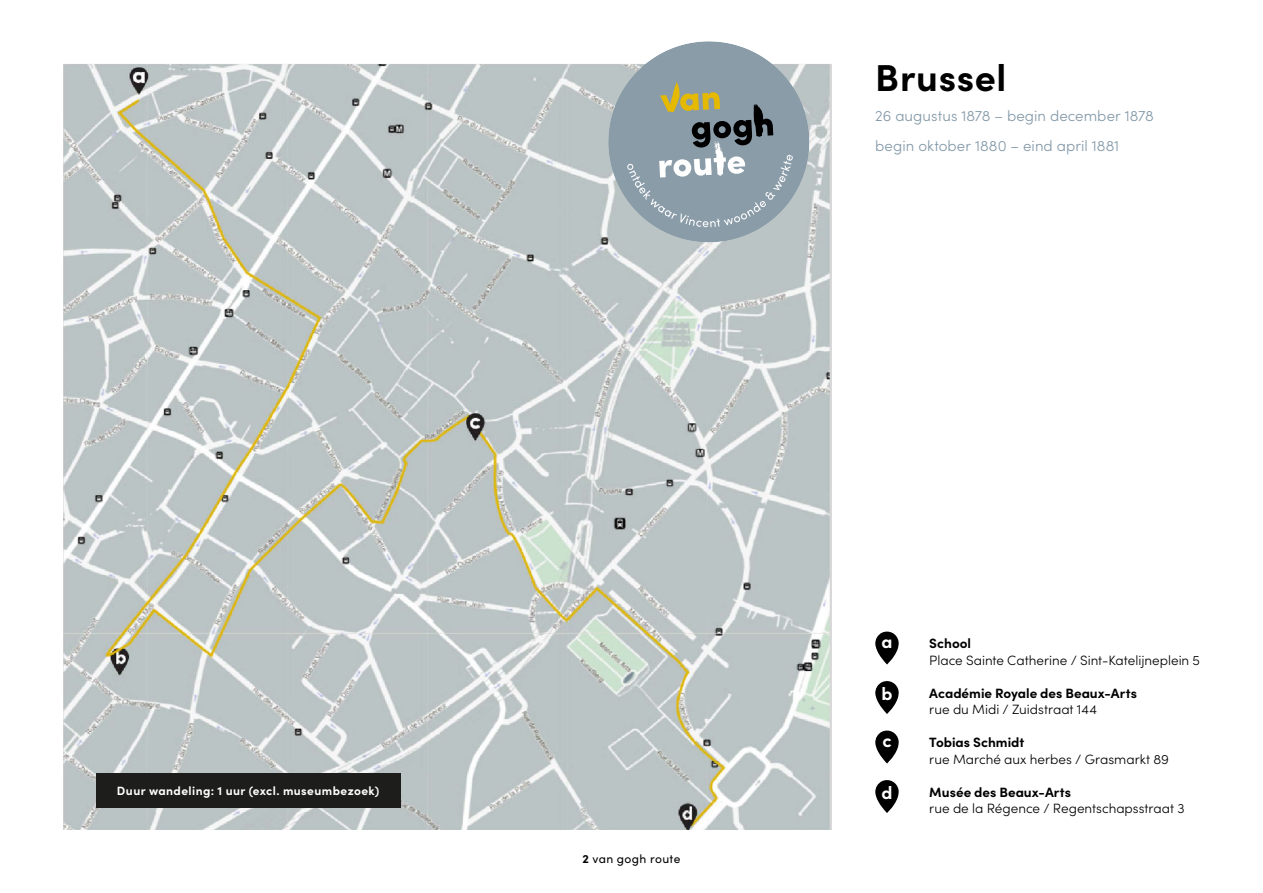
<style>
.page{position:relative;width:1263px;height:893px;background:#fff}
.page>*{position:absolute;margin:0;border:0;box-sizing:border-box;transform-origin:0 0}
.t1{font:700 37.5px "Sofia Pro";letter-spacing:.02em;color:#000}
.t2{font:700 18px "Sofia Pro";color:#fff}
.t3{font:300 15px/30px "Sofia Pro";letter-spacing:.005em;color:#8298a7}
.t4{font:300 13.5px "Sofia Pro";color:#000}
.t5{font:700 13.5px "Sofia Pro";color:#000}
.t6{font:700 12px "Sofia Pro";letter-spacing:.035em;color:#fff}
.t7{font:12px "Sofia Pro";letter-spacing:.035em;color:#000}
.s1{font-weight:700}
</style>
<div class="page">
<img style="left:64px;top:64px;width:768px;height:765px">
<div style="left:96px;top:774px;width:305px;height:34px;background:#1d1d1c"></div>
<svg style="left:875px;top:631px;width:24px;height:34px"></svg>
<svg style="left:875px;top:681px;width:24px;height:33px"></svg>
<svg style="left:875px;top:780px;width:24px;height:33px"></svg>
<svg style="left:875px;top:730px;width:24px;height:34px"></svg>
<svg style="left:608px;top:41px;width:201px;height:201px"></svg>
<p class="t6" style="left:117px;top:782px;width:264px">Duur wandeling: 1 uur (excl. museumbezoek)</p>
<p class="t7" style="left:582px;top:850px;width:100px"><span class="s1">2</span> van gogh route</p>
<h1 class="t1" style="left:875px;top:49px;width:132px">Brussel</h1>
<p class="t3" style="left:875px;top:100px;width:280px">26 augustus 1878 – begin december 1878 begin oktober 1880 – eind april 1881</p>
<h2 class="t2" style="left:881px;top:628px;width:13px">a</h2>
<h2 class="t2" style="left:881px;top:680px;width:13px">b</h2>
<h2 class="t2" style="left:882px;top:727px;width:11px">c</h2>
<h2 class="t2" style="left:881px;top:779px;width:13px">d</h2>
<p class="t5" style="left:929px;top:633px;width:43px">School</p>
<p class="t4" style="left:929px;top:650px;width:272px">Place Sainte Catherine / Sint-Katelijneplein 5</p>
<p class="t5" style="left:929px;top:682px;width:209px">Académie Royale des Beaux-Arts</p>
<p class="t4" style="left:929px;top:699px;width:169px">rue du Midi / Zuidstraat 144</p>
<p class="t5" style="left:929px;top:732px;width:97px">Tobias Schmidt</p>
<p class="t4" style="left:929px;top:749px;width:241px">rue Marché aux herbes / Grasmarkt 89</p>
<p class="t5" style="left:929px;top:781px;width:143px">Musée des Beaux-Arts</p>
<p class="t4" style="left:929px;top:798px;width:257px">rue de la Régence / Regentschapsstraat 3</p>
</div>
